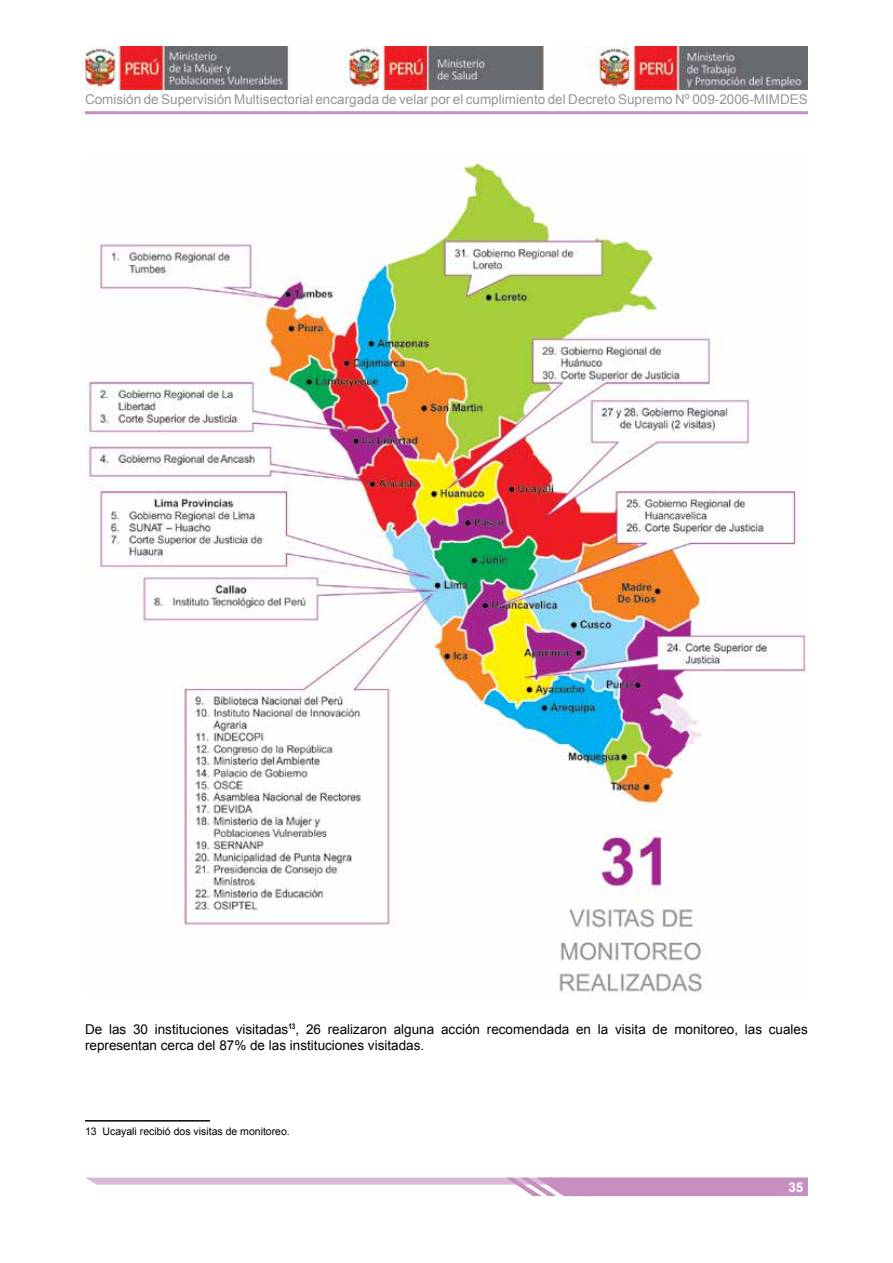
<style>
.page{position:relative;width:893px;height:1263px;background:#fff}
.page>*{position:absolute;margin:0;border:0;box-sizing:border-box;transform-origin:0 0}
.t1{font:13.5px/16.2px "Arial";color:#000}
.t2{font:13.5px "Arial";color:#939598}
.t3{font:700 13.5px "Arial";color:#fff}
.t4{font:10.5px "Arial";color:#000}
</style>
<div class="page">
<hr style="left:85px;top:111px;width:723px;height:3px;background:#c78fbf">
<img style="left:85px;top:47px;width:723px;height:43px">
<svg style="left:85px;top:1177px;width:723px;height:19px"></svg>
<img style="left:85px;top:158px;width:724px;height:837px">
<hr style="left:85px;top:1120px;width:125px;height:1px;background:#000">
<p class="t2" style="left:85px;top:91px;width:724px">Comisión de Supervisión Multisectorial encargada de velar por el cumplimiento del Decreto Supremo Nº 009-2006-MIMDES</p>
<p class="t1" style="left:85px;top:1021px;width:724px">De las 30 instituciones visitadas<sup>13</sup>, 26 realizaron alguna acción recomendada en la visita de monitoreo, las cuales representan cerca del 87% de las instituciones visitadas.</p>
<p class="t4" style="left:85px;top:1124px;width:206px">13 Ucayali recibió dos visitas de monitoreo.</p>
<p class="t3" style="left:788px;top:1178px;width:17px">35</p>
</div>
